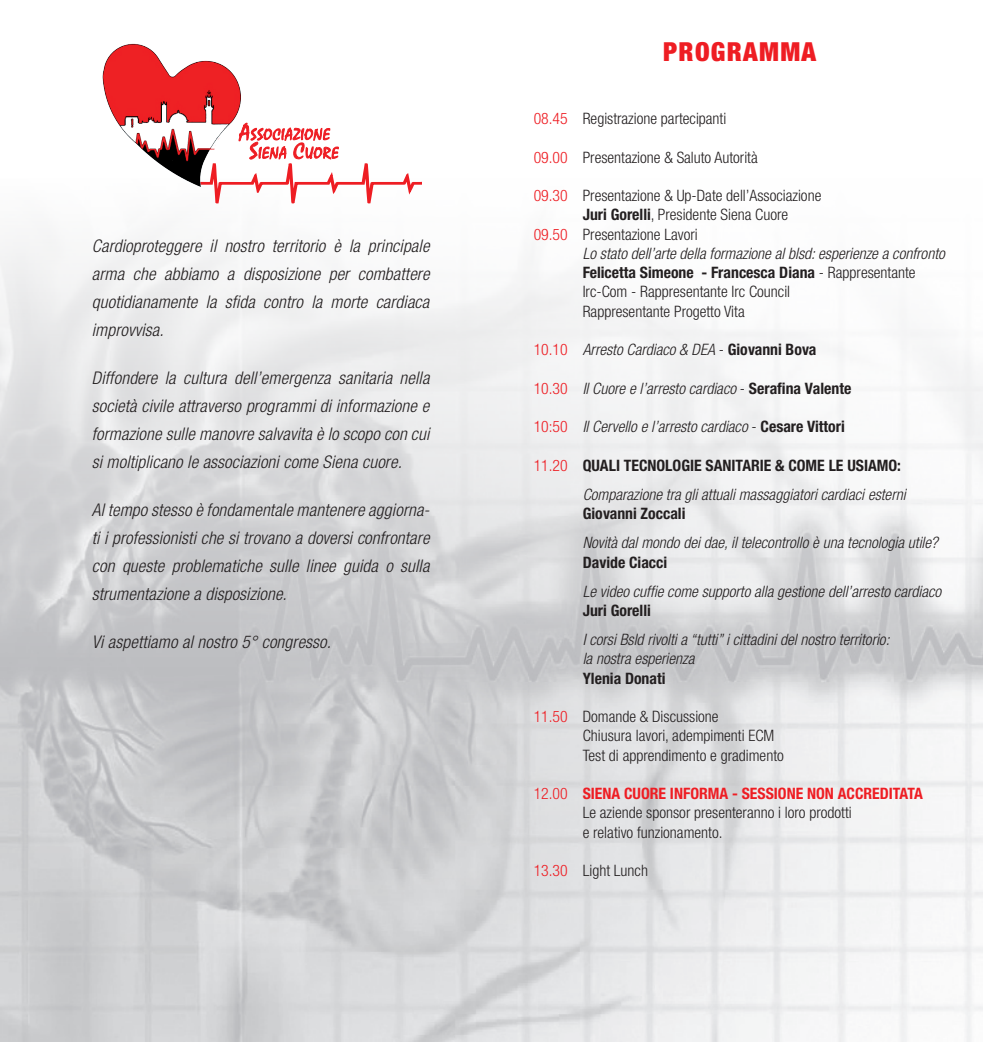
<style>
.page{position:relative;width:983px;height:1042px;background:#fff}
.page>*{position:absolute;margin:0;border:0;box-sizing:border-box;transform-origin:0 0}
.t1{font:900 condensed 26.25px "Helvetica Neue";letter-spacing:.05em;color:#ee1d23}
.t2{font:italic 300 condensed 17.5px/28px "Helvetica Neue";letter-spacing:.01em;color:#231f20;text-align:justify}
.t3{font:italic 300 condensed 15.75px/29.2px "Helvetica Neue";color:#231f20;text-align:right}
.t4{font:300 condensed 15.75px/19.2px "Helvetica Neue";color:#231f20}
.t5{font:700 condensed 15.75px "Helvetica Neue";color:#231f20}
.s1{color:#ee1d23}
.s2{font-weight:700}
.s3{font-weight:300}
.s4{font-style:normal;color:#ee1d23}
.s5{font-style:normal}
.s6{font-weight:700;font-style:normal}
.s7{font-weight:700;color:#ee1d23}
</style>
<div class="page">
<img style="left:102px;top:43px;width:139px;height:144px">
<svg style="left:199px;top:108px;width:224px;height:154px"></svg>
<p class="t2" style="left:92px;top:232px;width:339px">Cardioproteggere il nostro territorio è la principale arma che abbiamo a disposizione per combattere quotidianamente la sfida contro la morte cardiaca improvvisa.</p>
<p class="t2" style="left:92px;top:364px;width:339px">Diffondere la cultura dell’emergenza sanitaria nella società civile attraverso programmi di informazione e formazione sulle manovre salvavita è lo scopo con cui si moltiplicano le associazioni come Siena cuore.</p>
<p class="t2" style="left:92px;top:495px;width:339px">Al tempo stesso è fondamentale mantenere aggiorna&shy;ti i professionisti che si trovano a doversi confrontare con queste problematiche sulle linee guida o sulla strumentazione a disposizione.</p>
<p class="t2" style="left:92px;top:627px;width:241px">Vi aspettiamo al nostro 5° congresso.</p>
<h1 class="t1" style="left:663px;top:35px;width:154px">PROGRAMMA</h1>
<p class="t4" style="left:533px;top:109px;width:194px"><span class="s1">08.45</span> Registrazione partecipanti</p>
<p class="t4" style="left:533px;top:147px;width:225px"><span class="s1">09.00</span> Presentazione &amp; Saluto Autorità</p>
<p class="t4" style="left:533px;top:186px;width:289px"><span class="s1">09.30</span> Presentazione &amp; Up-Date dell’Associazione</p>
<p class="t4" style="left:582px;top:205px;width:207px"><span class="s2">Juri Gorelli</span>, Presidente Siena Cuore</p>
<p class="t4" style="left:533px;top:224px;width:165px"><span class="s1">09.50</span> Presentazione Lavori</p>
<p class="t3" style="left:582px;top:239px;width:363px">Lo stato dell’arte della formazione al blsd: esperienze a confronto</p>
<p class="t5" style="left:582px;top:263px;width:334px">Felicetta Simeone - Francesca Diana <span class="s3">- Rappresentante</span></p>
<p class="t4" style="left:582px;top:282px;width:209px">Irc-Com - Rappresentante Irc Council</p>
<p class="t4" style="left:582px;top:301px;width:163px">Rappresentante Progetto Vita</p>
<p class="t3" style="left:533px;top:335px;width:284px"><span class="s4">10.10</span> Arresto Cardiaco &amp; DEA <span class="s5">-</span> <span class="s6">Giovanni Bova</span></p>
<p class="t3" style="left:533px;top:373px;width:319px"><span class="s4">10.30</span> Il Cuore e l’arresto cardiaco <span class="s5">-</span> <span class="s6">Serafina Valente</span></p>
<p class="t3" style="left:533px;top:412px;width:312px"><span class="s4">10:50</span> Il Cervello e l’arresto cardiaco <span class="s5">-</span> <span class="s6">Cesare Vittori</span></p>
<p class="t3" style="left:533px;top:450px;width:373px"><span class="s4">11.20</span> <span class="s6">QUALI TECNOLOGIE SANITARIE &amp; COME LE USIAMO:<br></span>Comparazione tra gli attuali massaggiatori cardiaci esterni</p>
<p class="t5" style="left:582px;top:504px;width:104px">Giovanni Zoccali</p>
<p class="t3" style="left:582px;top:528px;width:356px">Novità dal mondo dei dae, il telecontrollo è una tecnologia utile?</p>
<p class="t5" style="left:582px;top:552px;width:86px">Davide Ciacci</p>
<p class="t3" style="left:582px;top:576px;width:360px">Le video cuffie come supporto alla gestione dell’arresto cardiaco</p>
<p class="t5" style="left:582px;top:601px;width:70px">Juri Gorelli</p>
<p class="t3" style="left:582px;top:630px;width:308px;line-height:19.2px;text-align:left">I corsi Bsld rivolti a “tutti” i cittadini del nostro territorio: la nostra esperienza</p>
<p class="t5" style="left:582px;top:668px;width:84px">Ylenia Donati</p>
<p class="t4" style="left:582px;top:707px;width:202px;text-indent:-49px"><span class="s1">11.50</span> Domande &amp; Discussione<br>Chiusura lavori, adempimenti ECM<br>Test di apprendimento e gradimento</p>
<p class="t4" style="left:582px;top:784px;width:341px;text-indent:-49px"><span class="s1">12.00</span> <span class="s7">SIENA CUORE INFORMA - SESSIONE NON ACCREDITATA<br></span>Le aziende sponsor presenteranno i loro prodotti<br>e relativo funzionamento.</p>
<p class="t4" style="left:533px;top:861px;width:116px"><span class="s1">13.30</span> Light Lunch</p>
</div>
